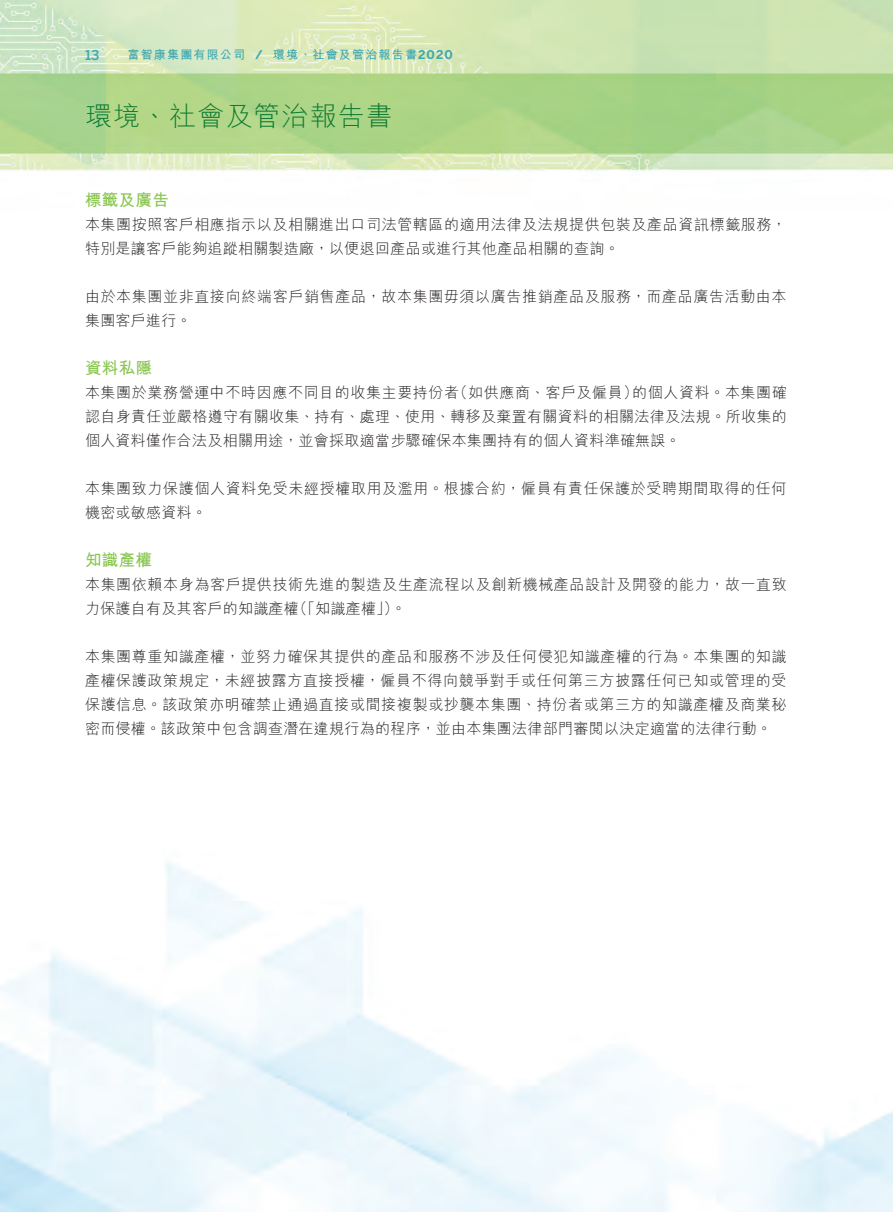
<style>
.page{position:relative;width:893px;height:1212px;background:#fff}
.page>*{position:absolute;margin:0;border:0;box-sizing:border-box;transform-origin:0 0}
.t1{font:300 27px "M Hei HK";letter-spacing:.04em;color:#0b7931}
._02_H2{font:700 16.5px "M Hei HK";letter-spacing:.02em;color:#89c650}
._00_txt{font:300 15px/24px "M Hei HK";letter-spacing:.04em;color:#231f20}
._00_txt-2{font:300 15px/24px "M Hei HK";letter-spacing:.02em;color:#231f20}
.t2{font:500 13.5px "Benton Sans";color:#40a8b1}
.t3{font:700 12px "M Hei HK";letter-spacing:.1em;color:#40a8b1}
.t4{font:700 12px "Benton Sans";color:#40a8b1}
.s1{font-family:"Benton Sans"}
</style>
<div class="page">
<img style="left:0;top:0;width:893px;height:1212px">
<p class="t2" style="left:85px;top:47px;width:16px">13</p>
<p class="t3" style="left:128px;top:46px;width:119px">富智康集團有限公司</p>
<p class="t4" style="left:255px;top:47px;width:9px">/</p>
<p class="t3" style="left:273px;top:46px;width:181px">環境、社會及管治報告書<span class="s1">2020</span></p>
<h1 class="t1" style="left:85px;top:102px;width:309px">環境、社會及管治報告書</h1>
<p class="_02_H2" style="left:85px;top:188px;width:85px">標籤及廣告</p>
<p class="_00_txt" style="left:85px;top:212px;width:703px">本集團按照客戶相應指示以及相關進出口司法管轄區的適用法律及法規提供包裝及產品資訊標籤服務，特別是讓客戶能夠追蹤相關製造廠，以便退回產品或進行其他產品相關的查詢。</p>
<p class="_00_txt" style="left:85px;top:284px;width:703px">由於本集團並非直接向終端客戶銷售產品，故本集團毋須以廣告推銷產品及服務，而產品廣告活動由本集團客戶進行。</p>
<p class="_02_H2" style="left:85px;top:356px;width:68px">資料私隱</p>
<p class="_00_txt" style="left:632px;top:380px;width:156px">的個人資料。本集團確</p>
<p class="_00_txt" style="left:453px;top:380px;width:187px">（如供應商、客戶及僱員）</p>
<p class="_00_txt-2" style="left:85px;top:380px;width:703px">本集團於業務營運中不時因應不同目的收集主要持份者<br>認自身責任並嚴格遵守有關收集、持有、處理、使用、轉移及棄置有關資料的相關法律及法規。所收集的個人資料僅作合法及相關用途，並會採取適當步驟確保本集團持有的個人資料準確無誤。</p>
<p class="_00_txt" style="left:85px;top:476px;width:703px">本集團致力保護個人資料免受未經授權取用及濫用。根據合約，僱員有責任保護於受聘期間取得的任何機密或敏感資料。</p>
<p class="_02_H2" style="left:85px;top:548px;width:68px">知識產權</p>
<p class="_00_txt" style="left:293px;top:572px;width:496px;text-indent:-208px">本集團依賴本身為客戶提供技術先進的製造及生產流程以及創新機械產品設計及開發的能力，故一直致（「知識產權 。(「</p>
<p class="_00_txt-2" style="left:85px;top:596px;width:215px">力保護自有及其客戶的知識產權</p>
<p class="_00_txt" style="left:85px;top:644px;width:703px;text-align:justify">本集團尊重知識產權，並努力確保其提供的產品和服務不涉及任何侵犯知識產權的行為。本集團的知識產權保護政策規定，未經披露方直接授權，僱員不得向競爭對手或任何第三方披露任何已知或管理的受保護信息。該政策亦明確禁止通過直接或間接複製或抄襲本集團、持份者或第三方的知識產權及商業秘密而侵權。該政策中包含調查潛在違規行為的程序，並由本集團法律部門審閱以決定適當的法律行動。</p>
</div>
